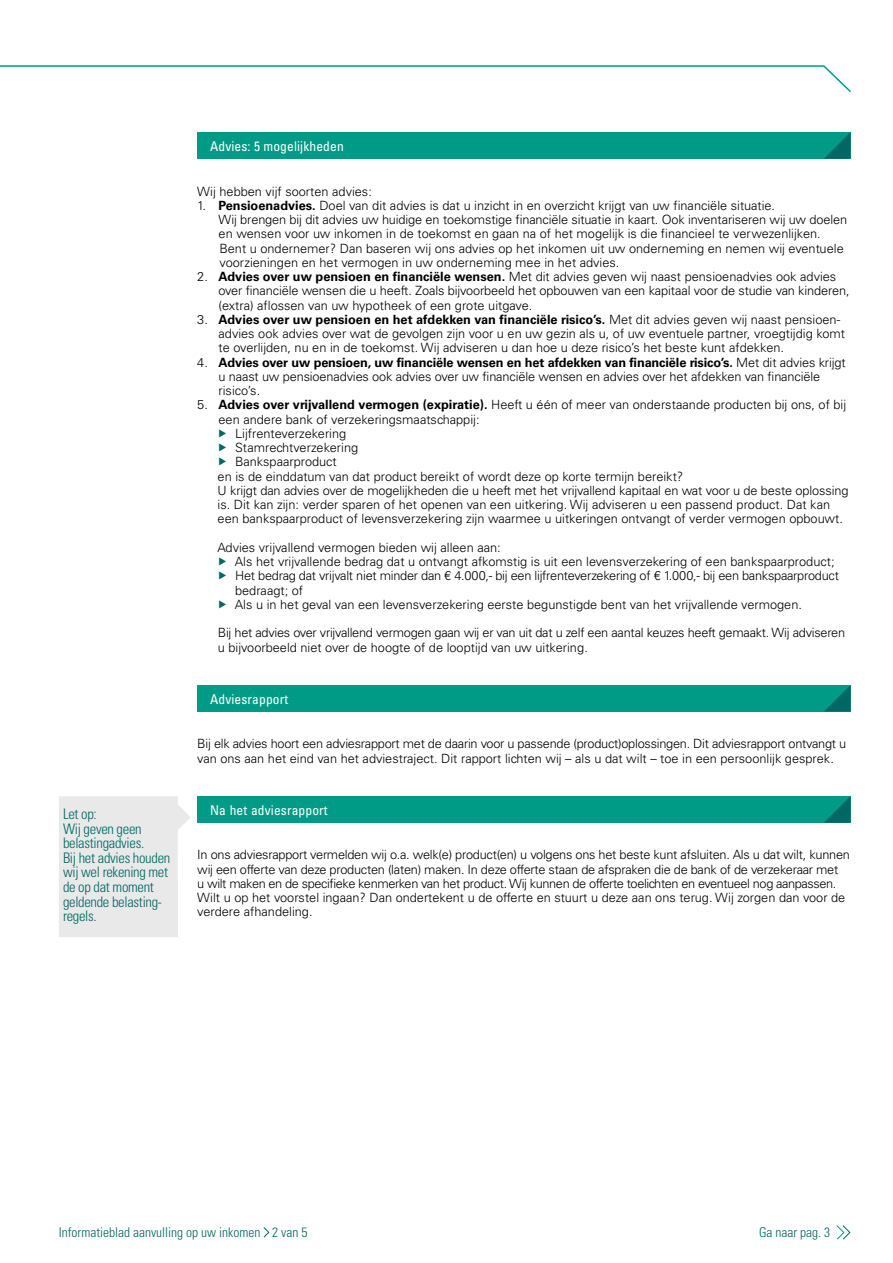
<style>
.page{position:relative;width:893px;height:1263px;background:#fff}
.page>*{position:absolute;margin:0;border:0;box-sizing:border-box;transform-origin:0 0}
.t1{font:300 condensed 14.55px/14.5px "Univers LT Std";letter-spacing:-.02em;color:#006862}
.t2{font:condensed 13.5px "Univers LT Std";letter-spacing:.01em;color:#fff}
.t3{font:300 condensed 13.5px "Univers LT Std";color:#006862}
.t4{font:300 12.75px/14.2px "Univers LT Std";color:#000}
.t5{font:300 12.75px/14.2px "Univers LT Std";letter-spacing:-.02em;color:#000}
.s1{font-weight:700}
</style>
<div class="page">
<svg style="left:0;top:65px;width:851px;height:27px"></svg>
<div style="left:197px;top:132px;width:653px;height:27px;background:#009b87"></div>
<svg style="left:824px;top:133px;width:26px;height:26px"></svg>
<svg style="left:59px;top:796px;width:132px;height:141px;background:#eaeaeb"></svg>
<svg style="left:263px;top:1227px;width:7px;height:11px"></svg>
<svg style="left:836px;top:1225px;width:15px;height:15px"></svg>
<div style="left:197px;top:685px;width:653px;height:26px;background:#009b87"></div>
<svg style="left:825px;top:686px;width:25px;height:25px"></svg>
<div style="left:197px;top:796px;width:653px;height:27px;background:#009b87"></div>
<svg style="left:824px;top:797px;width:26px;height:26px"></svg>
<p class="t2" style="left:210px;top:138px;width:135px">Advies: 5 mogelijkheden</p>
<p class="t4" style="left:197px;top:184px;width:176px">Wij hebben vijf soorten advies:</p>
<p class="t4" style="left:219px;top:198px;width:630px;text-indent:-21px">1. <span class="s1">Pensioenadvies.</span> Doel van dit advies is dat u inzicht in en overzicht krijgt van uw financiële situatie.<br>Wij brengen bij dit advies uw huidige en toekomstige financiële situatie in kaart. Ook inventariseren wij uw doelen en wensen voor uw inkomen in de toekomst en gaan na of het mogelijk is die financieel te verwezenlijken.<br>Bent u ondernemer? Dan baseren wij ons advies op het inkomen uit uw onderneming en nemen wij eventuele voorzieningen en het vermogen in uw onderneming mee in het advies.</p>
<p class="t4" style="left:219px;top:269px;width:633px;text-indent:-21px">2. <span class="s1">Advies over uw pensioen en financiële wensen.</span> Met dit advies geven wij naast pensioenadvies ook advies over financiële wensen die u heeft. Zoals bijvoorbeeld het opbouwen van een kapitaal voor de studie van kinderen, (extra) aflossen van uw hypotheek of een grote uitgave.</p>
<p class="t4" style="left:219px;top:312px;width:628px;text-indent:-21px">3. <span class="s1">Advies over uw pensioen en het afdekken van financiële risico’s.</span> Met dit advies geven wij naast pensioen&shy;advies ook advies over wat de gevolgen zijn voor u en uw gezin als u, of uw eventuele partner, vroegtijdig komt te overlijden, nu en in de toekomst. Wij adviseren u dan hoe u deze risico’s het beste kunt afdekken.</p>
<p class="t4" style="left:219px;top:355px;width:629px;text-indent:-21px">4. <span class="s1">Advies over uw pensioen, uw financiële wensen en het afdekken van financiële risico’s.</span> Met dit advies krijgt u naast uw pensioenadvies ook advies over uw financiële wensen en advies over het afdekken van financiële risico’s.</p>
<p class="t4" style="left:197px;top:398px;width:650px">5. <span class="s1">Advies over vrijvallend vermogen (expiratie).</span> Heeft u één of meer van onderstaande producten bij ons, of bij</p>
<p class="t4" style="left:219px;top:412px;width:263px">een andere bank of verzekeringsmaatschappij:</p>
<p class="t4" style="left:235px;top:426px;width:113px">Lijfrenteverzekering</p>
<p class="t4" style="left:235px;top:440px;width:125px">Stamrechtverzekering</p>
<p class="t4" style="left:235px;top:455px;width:103px">Bankspaarproduct</p>
<p class="t4" style="left:218px;top:469px;width:467px">en is de einddatum van dat product bereikt of wordt deze op korte termijn bereikt?</p>
<p class="t4" style="left:218px;top:483px;width:632px">U krijgt dan advies over de mogelijkheden die u heeft met het vrijvallend kapitaal en wat voor u de beste oplossing</p>
<p class="t4" style="left:218px;top:497px;width:614px">is. Dit kan zijn: verder sparen of het openen van een uitkering. Wij adviseren u een passend product. Dat kan</p>
<p class="t4" style="left:218px;top:512px;width:627px">een bankspaarproduct of levensverzekering zijn waarmee u uitkeringen ontvangt of verder vermogen opbouwt.</p>
<p class="t4" style="left:235px;top:540px;width:606px;text-indent:-17px">Advies vrijvallend vermogen bieden wij alleen aan:<br>Als het vrijvallende bedrag dat u ontvangt afkomstig is uit een levensverzekering of een bankspaarproduct; Het bedrag dat vrijvalt niet minder dan € 4.000,- bij een lijfrenteverzekering of € 1.000,- bij een bankspaarproduct bedraagt; of<br>Als u in het geval van een levensverzekering eerste begunstigde bent van het vrijvallende vermogen.</p>
<p class="t5" style="left:218px;top:626px;width:629px">Bij het advies over vrijvallend vermogen gaan wij er van uit dat u zelf een aantal keuzes heeft gemaakt. Wij adviseren u bijvoorbeeld niet over de hoogte of de looptijd van uw uitkering.</p>
<p class="t1" style="left:63px;top:807px;width:109px">Let op:<br>Wij geven geen belastingadvies.<br>Bij het advies houden wij wel rekening met de op dat moment geldende belasting&shy;regels.</p>
<p class="t2" style="left:210px;top:691px;width:80px">Adviesrapport</p>
<p class="t5" style="left:197px;top:737px;width:650px">Bij elk advies hoort een adviesrapport met de daarin voor u passende (product)oplossingen. Dit adviesrapport ontvangt u van ons aan het eind van het adviestraject. Dit rapport lichten wij – als u dat wilt – toe in een persoonlijk gesprek.</p>
<p class="t2" style="left:210px;top:802px;width:119px">Na het adviesrapport</p>
<p class="t5" style="left:197px;top:848px;width:654px">In ons adviesrapport vermelden wij o.a. welk(e) product(en) u volgens ons het beste kunt afsluiten. Als u dat wilt, kunnen wij een offerte van deze producten (laten) maken. In deze offerte staan de afspraken die de bank of de verzekeraar met<br>u wilt maken en de specifieke kenmerken van het product. Wij kunnen de offerte toelichten en eventueel nog aanpassen.<br>Wilt u op het voorstel ingaan? Dan ondertekent u de offerte en stuurt u deze aan ons terug. Wij zorgen dan voor de verdere afhandeling.</p>
<p class="t3" style="left:59px;top:1224px;width:250px">Informatieblad aanvulling op uw inkomen 2 van 5</p>
<p class="t3" style="left:759px;top:1224px;width:73px">Ga naar pag. 3</p>
</div>
